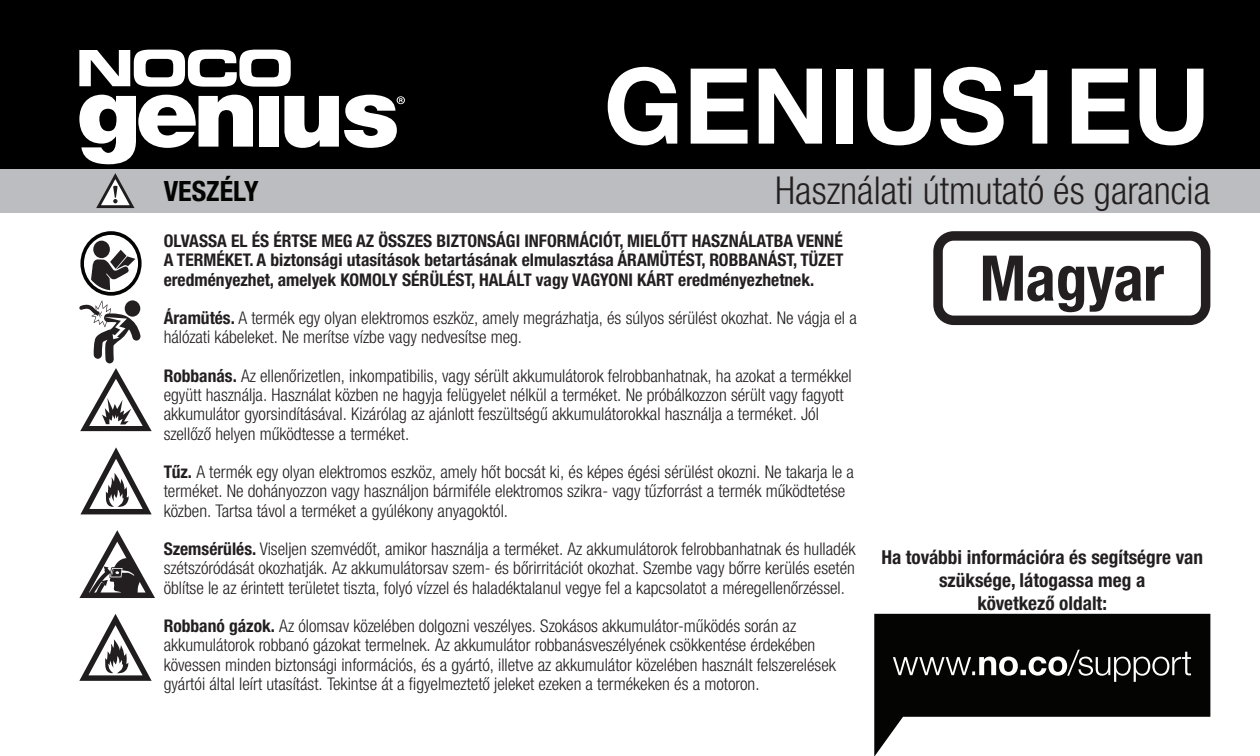
<style>
.page{position:relative;width:1260px;height:756px;background:#fff}
.page>*{position:absolute;margin:0;border:0;box-sizing:border-box;transform-origin:0 0}
.t1{font:700 105px "Helvetica Neue LT Std";color:#fff}
.t2{font:700 condensed 63px "Helvetica Neue LTW1 G";letter-spacing:-.01em;color:#231f20}
.t3{font:300 condensed 38.5px "Helvetica Neue LTW1 G";color:#231f20}
.t4{font:700 condensed 28px "Helvetica Neue LTW1 G";color:#040503}
.t5{font:700 condensed 19.25px/23.1px "Helvetica Neue LTW1 G";color:#231f20;text-align:center}
.t6{font:300 condensed 17.5px/19.2px "Helvetica Neue LTW1 G";color:#231f20}
.t7{font:700 condensed 17.5px/19.2px "Helvetica Neue LTW1 G";color:#231f20;text-align:justify}
.s1{font-weight:700}
</style>
<div class="page">
<div style="left:0;top:168px;width:1260px;height:45px;background:#bcbdc0"></div>
<div style="left:0;top:0;width:1260px;height:168px;background:#000"></div>
<svg style="left:80px;top:231px;width:62px;height:65px"></svg>
<div style="left:84px;top:235px;width:54px;height:57px;background:#fff;border-radius:50%"></div>
<div style="left:93px;top:241px;width:17px;height:17px;background:#231f20;border-radius:50%"></div>
<svg style="left:91px;top:250px;width:44px;height:40px"></svg>
<svg style="left:96px;top:173px;width:39px;height:35px"></svg>
<svg style="left:79px;top:301px;width:73px;height:130px"></svg>
<svg style="left:80px;top:447px;width:72px;height:67px"></svg>
<svg style="left:79px;top:614px;width:73px;height:67px"></svg>
<svg style="left:79px;top:530px;width:76px;height:68px"></svg>
<svg style="left:79px;top:95px;width:174px;height:69px"></svg>
<div style="left:259px;top:96px;width:20px;height:51px;background:#fff"></div>
<svg style="left:79px;top:50px;width:212px;height:37px"></svg>
<svg style="left:284px;top:95px;width:121px;height:53px"></svg>
<svg style="left:933px;top:231px;width:277px;height:94px"></svg>
<svg style="left:874px;top:614px;width:336px;height:142px;fill:#040503"></svg>
<svg style="left:893px;top:650px;width:298px;height:32px;background:#393938"></svg>
<p class="t1" style="left:604px;top:41px;width:608px">GENIUS1EU</p>
<p class="t4" style="left:164px;top:174px;width:96px">VESZÉLY</p>
<p class="t3" style="left:775px;top:168px;width:436px">Használati útmutató és garancia</p>
<p class="t7" style="left:164px;top:231px;width:681px">OLVASSA EL ÉS ÉRTSE MEG AZ ÖSSZES BIZTONSÁGI INFORMÁCIÓT, MIELŐTT HASZNÁLATBA VENNÉ A TERMÉKET. A biztonsági utasítások betartásának elmulasztása ÁRAMÜTÉST, ROBBANÁST, TÜZET eredményezhet, amelyek KOMOLY SÉRÜLÉST, HALÁLT vagy VAGYONI KÁRT eredményezhetnek.</p>
<p class="t6" style="left:164px;top:309px;width:695px"><span class="s1">Áramütés.</span> A termék egy olyan elektromos eszköz, amely megrázhatja, és súlyos sérülést okozhat. Ne vágja el a hálózati kábeleket. Ne merítse vízbe vagy nedvesítse meg.</p>
<p class="t6" style="left:164px;top:366px;width:690px"><span class="s1">Robbanás.</span> Az ellenőrizetlen, inkompatibilis, vagy sérült akkumulátorok felrobbanhatnak, ha azokat a termékkel együtt használja. Használat közben ne hagyja felügyelet nélkül a terméket. Ne próbálkozzon sérült vagy fagyott akkumulátor gyorsindításával. Kizárólag az ajánlott feszültségű akkumulátorokkal használja a terméket. Jól szellőző helyen működtesse a terméket.</p>
<p class="t6" style="left:164px;top:463px;width:692px"><span class="s1">Tűz.</span> A termék egy olyan elektromos eszköz, amely hőt bocsát ki, és képes égési sérülést okozni. Ne takarja le a terméket. Ne dohányozzon vagy használjon bármiféle elektromos szikra- vagy tűzforrást a termék működtetése közben. Tartsa távol a terméket a gyúlékony anyagoktól.</p>
<p class="t6" style="left:164px;top:540px;width:693px;text-align:justify"><span class="s1">Szemsérülés.</span> Viseljen szemvédőt, amikor használja a terméket. Az akkumulátorok felrobbanhatnak és hulladék szétszóródását okozhatják. Az akkumulátorsav szem- és bőrirritációt okozhat. Szembe vagy bőrre kerülés esetén öblítse le az érintett területet tiszta, folyó vízzel és haladéktalanul vegye fel a kapcsolatot a méregellenőrzéssel.</p>
<p class="t6" style="left:164px;top:617px;width:674px"><span class="s1">Robbanó gázok.</span> Az ólomsav közelében dolgozni veszélyes. Szokásos akkumulátor-működés során az akkumulátorok robbanó gázokat termelnek. Az akkumulátor robbanásveszélyének csökkentése érdekében kövessen minden biztonsági információs, és a gyártó, illetve az akkumulátor közelében használt felszerelések gyártói által leírt utasítást. Tekintse át a figyelmeztető jeleket ezeken a termékeken és a motoron.</p>
<p class="t2" style="left:980px;top:241px;width:186px">Magyar</p>
<p class="t5" style="left:881px;top:546px;width:323px">Ha további információra és segítségre van szüksége, látogassa meg a</p>
<p class="t5" style="left:977px;top:592px;width:131px">következő oldalt:</p>
</div>
